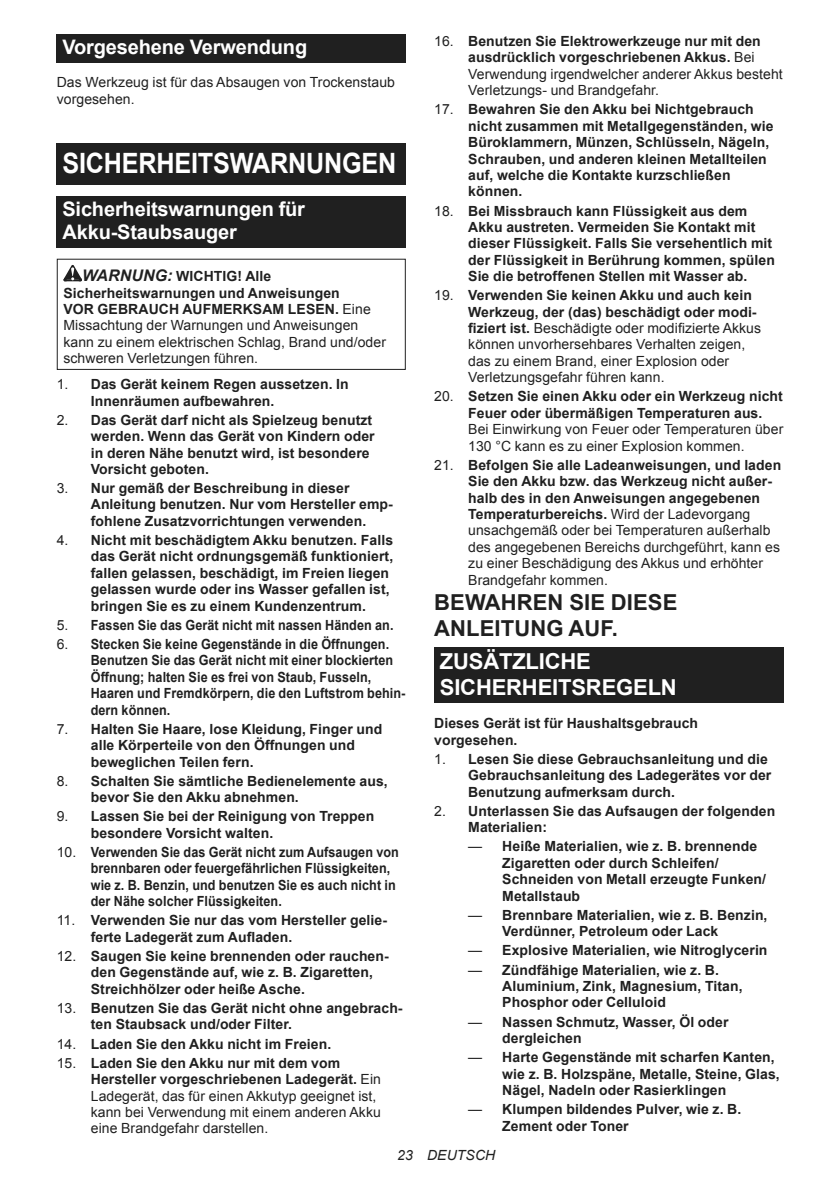
<style>
.page{position:relative;width:840px;height:1191px;background:#fff}
.page>*{position:absolute;margin:0;border:0;box-sizing:border-box;transform-origin:0 0}
.t1{font:700 28px "Arial";letter-spacing:-.01em;color:#fff;scale:.9 1}
.t2{font:700 22px/25.8px "Arial";letter-spacing:.005em;color:#202020}
.t3{font:700 22px/25.8px "Arial";letter-spacing:-.01em;color:#fff}
.t4{font:700 20px/23.4px "Arial";letter-spacing:-.01em;color:#fff}
.t5{font:700 14px/16.4px "Arial";letter-spacing:.005em;color:#202020}
.t6{font:14px/16.4px "Arial";letter-spacing:.005em;color:#202020}
.t7{font:700 14px/16.4px "Arial";letter-spacing:.005em;color:#202020;scale:.9 1}
.t8{font:italic 14px "Arial";letter-spacing:.005em;color:#202020}
.s1{font-weight:700;font-style:italic;font-size:16px}
.s2{font-weight:700}
.s3{font-weight:400}
</style>
<div class="page">
<div style="left:57px;top:34px;width:348px;height:29px;background:#202020"></div>
<div style="left:57px;top:143px;width:348px;height:41px;background:#202020"></div>
<div style="left:57px;top:196px;width:348px;height:52px;background:#202020"></div>
<svg style="left:63px;top:265px;width:19px;height:16px"></svg>
<div style="left:57px;top:259px;width:348px;height:111px;border:1px solid #202020"></div>
<div style="left:434px;top:647px;width:348px;height:56px;background:#202020"></div>
<h3 class="t4" style="left:62px;top:37px;width:246px">Vorgesehene Verwendung</h3>
<p class="t6" style="left:57px;top:75px;width:339px">Das Werkzeug ist für das Absaugen von Trockenstaub vorgesehen.</p>
<h1 class="t1" style="left:62px;top:152px;width:372px">SICHERHEITSWARNUNGEN</h1>
<h3 class="t4" style="left:62px;top:199px;width:244px">Sicherheitswarnungen für<br>Akku-Staubsauger</h3>
<p class="t6" style="left:63px;top:269px;width:324px;text-indent:19px"><span class="s1">WARNUNG:</span> <span class="s2">WICHTIG! Alle Sicherheitswarnungen und Anweisungen<br>VOR GEBRAUCH AUFMERKSAM LESEN.</span> Eine Missachtung der Warnungen und Anweisungen kann zu einem elektrischen Schlag, Brand und/oder schweren Verletzungen führen.</p>
<p class="t5" style="left:91px;top:377px;width:259px;text-indent:-34px"><span class="s3">1.</span> Das Gerät keinem Regen aussetzen. In<br>Innenräumen aufbewahren.</p>
<p class="t5" style="left:91px;top:413px;width:285px;text-indent:-34px"><span class="s3">2.</span> Das Gerät darf nicht als Spielzeug benutzt werden. Wenn das Gerät von Kindern oder in deren Nähe benutzt wird, ist besondere Vorsicht geboten.</p>
<p class="t5" style="left:91px;top:481px;width:303px;text-indent:-34px"><span class="s3">3.</span> Nur gemäß der Beschreibung in dieser<br>Anleitung benutzen. Nur vom Hersteller emp&shy;fohlene Zusatzvorrichtungen verwenden.</p>
<p class="t5" style="left:91px;top:533px;width:304px;text-indent:-34px"><span class="s3">4.</span> Nicht mit beschädigtem Akku benutzen. Falls das Gerät nicht ordnungsgemäß funktioniert, fallen gelassen, beschädigt, im Freien liegen gelassen wurde oder ins Wasser gefallen ist, bringen Sie es zu einem Kundenzentrum.</p>
<p class="t7" style="left:57px;top:618px;width:375px"><span class="s3">5.</span> Fassen Sie das Gerät nicht mit nassen Händen an.</p>
<p class="t7" style="left:91px;top:637px;width:351px;text-indent:-34px"><span class="s3">6.</span> Stecken Sie keine Gegenstände in die Öffnungen.<br>Benutzen Sie das Gerät nicht mit einer blockierten Öffnung; halten Sie es frei von Staub, Fusseln, Haaren und Fremdkörpern, die den Luftstrom behin&shy;dern können.</p>
<p class="t5" style="left:91px;top:722px;width:293px;text-indent:-34px"><span class="s3">7.</span> Halten Sie Haare, lose Kleidung, Finger und alle Körperteile von den Öffnungen und beweglichen Teilen fern.</p>
<p class="t5" style="left:91px;top:774px;width:298px;text-indent:-34px"><span class="s3">8.</span> Schalten Sie sämtliche Bedienelemente aus, bevor Sie den Akku abnehmen.</p>
<p class="t5" style="left:91px;top:809px;width:285px;text-indent:-34px"><span class="s3">9.</span> Lassen Sie bei der Reinigung von Treppen besondere Vorsicht walten.</p>
<p class="t7" style="left:91px;top:845px;width:343px;text-indent:-34px"><span class="s3">10.</span> Verwenden Sie das Gerät nicht zum Aufsaugen von brennbaren oder feuergefährlichen Flüssigkeiten, wie z. B. Benzin, und benutzen Sie es auch nicht in der Nähe solcher Flüssigkeiten.</p>
<p class="t5" style="left:91px;top:913px;width:297px;text-indent:-34px"><span class="s3">11.</span> Verwenden Sie nur das vom Hersteller gelie&shy;ferte Ladegerät zum Aufladen.</p>
<p class="t5" style="left:91px;top:949px;width:299px;text-indent:-34px"><span class="s3">12.</span> Saugen Sie keine brennenden oder rauchen&shy;den Gegenstände auf, wie z. B. Zigaretten,<br>Streichhölzer oder heiße Asche.</p>
<p class="t5" style="left:91px;top:1001px;width:313px;text-indent:-34px"><span class="s3">13.</span> Benutzen Sie das Gerät nicht ohne angebrach&shy;ten Staubsack und/oder Filter.</p>
<p class="t5" style="left:57px;top:1036px;width:276px"><span class="s3">14.</span> Laden Sie den Akku nicht im Freien.</p>
<p class="t6" style="left:91px;top:1056px;width:291px;text-indent:-34px">15. <span class="s2">Laden Sie den Akku nur mit dem vom Hersteller vorgeschriebenen Ladegerät.</span> Ein Ladegerät, das für einen Akkutyp geeignet ist, kann bei Verwendung mit einem anderen Akku eine Brandgefahr darstellen.</p>
<p class="t6" style="left:468px;top:34px;width:316px;text-indent:-34px">16. <span class="s2">Benutzen Sie Elektrowerkzeuge nur mit den ausdrücklich vorgeschriebenen Akkus.</span> Bei Verwendung irgendwelcher anderer Akkus besteht Verletzungs- und Brandgefahr.</p>
<p class="t5" style="left:468px;top:102px;width:307px;text-indent:-34px"><span class="s3">17.</span> Bewahren Sie den Akku bei Nichtgebrauch nicht zusammen mit Metallgegenständen, wie Büroklammern, Münzen, Schlüsseln, Nägeln, Schrauben, und anderen kleinen Metallteilen auf, welche die Kontakte kurzschließen können.</p>
<p class="t5" style="left:468px;top:203px;width:308px;text-indent:-34px"><span class="s3">18.</span> Bei Missbrauch kann Flüssigkeit aus dem Akku austreten. Vermeiden Sie Kontakt mit dieser Flüssigkeit. Falls Sie versehentlich mit der Flüssigkeit in Berührung kommen, spülen Sie die betroffenen Stellen mit Wasser ab.</p>
<p class="t6" style="left:468px;top:288px;width:294px;text-indent:-34px">19. <span class="s2">Verwenden Sie keinen Akku und auch kein Werkzeug, der (das) beschädigt oder modi&shy;fiziert ist.</span> Beschädigte oder modifizierte Akkus können unvorhersehbares Verhalten zeigen, das zu einem Brand, einer Explosion oder Verletzungsgefahr führen kann.</p>
<p class="t5" style="left:468px;top:389px;width:316px;text-indent:-34px"><span class="s3">20.</span> Setzen Sie einen Akku oder ein Werkzeug nicht<br>Feuer oder übermäßigen Temperaturen aus.</p>
<p class="t6" style="left:468px;top:422px;width:316px">Bei Einwirkung von Feuer oder Temperaturen über<br>130 °C kann es zu einer Explosion kommen.</p>
<p class="t6" style="left:468px;top:458px;width:314px;text-indent:-34px">21. <span class="s2">Befolgen Sie alle Ladeanweisungen, und laden Sie den Akku bzw. das Werkzeug nicht außer&shy;halb des in den Anweisungen angegebenen Temperaturbereichs.</span> Wird der Ladevorgang unsachgemäß oder bei Temperaturen außerhalb des angegebenen Bereichs durchgeführt, kann es zu einer Beschädigung des Akkus und erhöhter Brandgefahr kommen.</p>
<h2 class="t2" style="left:434px;top:591px;width:244px">BEWAHREN SIE DIESE<br>ANLEITUNG AUF.</h2>
<h2 class="t3" style="left:439px;top:650px;width:238px">ZUSÄTZLICHE<br>SICHERHEITSREGELN</h2>
<p class="t5" style="left:434px;top:716px;width:265px">Dieses Gerät ist für Haushaltsgebrauch vorgesehen.</p>
<p class="t5" style="left:468px;top:752px;width:304px;text-indent:-34px"><span class="s3">1.</span> Lesen Sie diese Gebrauchsanleitung und die<br>Gebrauchsanleitung des Ladegerätes vor der<br>Benutzung aufmerksam durch.</p>
<p class="t5" style="left:468px;top:804px;width:308px;text-indent:-34px"><span class="s3">2.</span> Unterlassen Sie das Aufsaugen der folgenden<br>Materialien:</p>
<p class="t5" style="left:502px;top:839px;width:265px;text-indent:-34px"><span class="s3">—</span> Heiße Materialien, wie z. B. brennende<br>Zigaretten oder durch Schleifen/<br>Schneiden von Metall erzeugte Funken/<br>Metallstaub</p>
<p class="t5" style="left:502px;top:908px;width:266px;text-indent:-34px"><span class="s3">—</span> Brennbare Materialien, wie z. B. Benzin,<br>Verdünner, Petroleum oder Lack</p>
<p class="t5" style="left:468px;top:943px;width:300px"><span class="s3">—</span> Explosive Materialien, wie Nitroglycerin</p>
<p class="t5" style="left:502px;top:962px;width:242px;text-indent:-34px"><span class="s3">—</span> Zündfähige Materialien, wie z. B.<br>Aluminium, Zink, Magnesium, Titan,<br>Phosphor oder Celluloid</p>
<p class="t5" style="left:502px;top:1014px;width:227px;text-indent:-34px"><span class="s3">—</span> Nassen Schmutz, Wasser, Öl oder dergleichen</p>
<p class="t5" style="left:502px;top:1050px;width:279px;text-indent:-34px"><span class="s3">—</span> Harte Gegenstände mit scharfen Kanten, wie z. B. Holzspäne, Metalle, Steine, Glas,<br>Nägel, Nadeln oder Rasierklingen</p>
<p class="t5" style="left:502px;top:1102px;width:240px;text-indent:-34px"><span class="s3">—</span> Klumpen bildendes Pulver, wie z. B.<br>Zement oder Toner</p>
<p class="t8" style="left:397px;top:1150px;width:99px">23 DEUTSCH</p>
</div>
